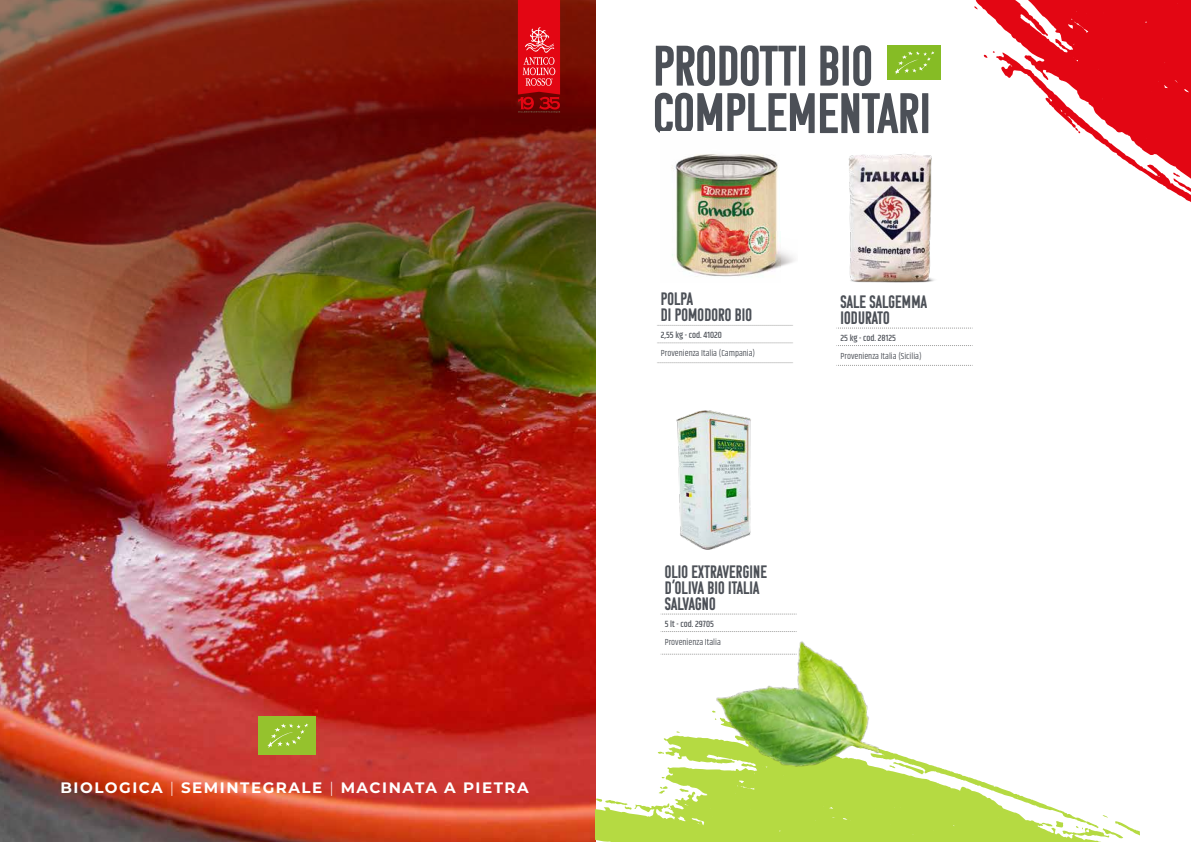
<style>
.page{position:relative;width:1191px;height:842px;background:#fff}
.page>*{position:absolute;margin:0;border:0;box-sizing:border-box;transform-origin:0 0}
.t1{font:57px/47.5px "Komu B";color:#4c5057}
.t2{font:18px/16px "Komu B";letter-spacing:.01em;color:#4c5057}
.t3{font:700 15.1px "Montserrat";letter-spacing:.1em;color:#fff}
.t4{font:9px "Khand";color:#4c5057}
.t5{font:500 9px "Khand";color:#4c5057}
.s1{font-weight:300}
</style>
<div class="page">
<img style="left:0;top:468px;width:595px;height:374px">
<img style="left:0;top:0;width:595px;height:468px">
<div style="left:258px;top:716px;width:58px;height:39px;background:#95c22d"></div>
<svg style="left:267px;top:723px;width:41px;height:25px"></svg>
<svg style="left:518px;top:0;width:42px;height:113px;background:#d51b25"></svg>
<svg style="left:960px;top:0;width:231px;height:328px"></svg>
<svg style="left:974px;top:6px;width:3px;height:4px"></svg>
<svg style="left:996px;top:52px;width:195px;height:263px"></svg>
<svg style="left:1075px;top:128px;width:5px;height:5px"></svg>
<svg style="left:983px;top:51px;width:12px;height:7px"></svg>
<svg style="left:1173px;top:173px;width:18px;height:27px"></svg>
<svg style="left:657px;top:325px;width:136px;height:1px"></svg>
<svg style="left:657px;top:343px;width:136px;height:1px"></svg>
<svg style="left:657px;top:362px;width:136px;height:1px"></svg>
<div style="left:887px;top:45px;width:53px;height:35px;background:#86bc25"></div>
<svg style="left:895px;top:51px;width:39px;height:23px"></svg>
<img style="left:676px;top:410px;width:75px;height:140px">
<svg style="left:595px;top:735px;width:507px;height:107px;fill:#b5da42"></svg>
<svg style="left:657px;top:751px;width:7px;height:4px"></svg>
<svg style="left:596px;top:798px;width:35px;height:12px"></svg>
<svg style="left:1102px;top:815px;width:37px;height:24px"></svg>
<svg style="left:658px;top:785px;width:9px;height:9px"></svg>
<svg style="left:679px;top:788px;width:10px;height:4px"></svg>
<svg style="left:720px;top:735px;width:378px;height:93px"></svg>
<svg style="left:1075px;top:825px;width:8px;height:4px"></svg>
<svg style="left:915px;top:760px;width:9px;height:15px"></svg>
<img style="left:698px;top:641px;width:217px;height:174px">
<img style="left:672px;top:154px;width:123px;height:123px">
<img style="left:848px;top:154px;width:86px;height:129px">
<svg style="left:836px;top:328px;width:137px;height:1px"></svg>
<svg style="left:836px;top:345px;width:137px;height:1px"></svg>
<svg style="left:836px;top:365px;width:137px;height:1px"></svg>
<svg style="left:660px;top:614px;width:137px;height:1px"></svg>
<svg style="left:660px;top:631px;width:137px;height:1px"></svg>
<svg style="left:660px;top:654px;width:137px;height:1px"></svg>
<p class="t3" style="left:61px;top:777px;width:470px">BIOLOGICA <span class="s1">|</span> SEMINTEGRALE <span class="s1">|</span> MACINATA A PIETRA</p>
<h1 class="t1" style="left:653px;top:42px;width:279px">PRODOTTI BIO<br>COMPLEMENTARI</h1>
<p class="t2" style="left:661px;top:291px;width:93px">POLPA<br>DI POMODORO BIO</p>
<p class="t5" style="left:661px;top:329px;width:62px">2,55 kg - cod. 41020</p>
<p class="t4" style="left:661px;top:348px;width:96px">Provenienza Italia (Campania)</p>
<p class="t2" style="left:840px;top:294px;width:88px">SALE SALGEMMA<br>IODURATO</p>
<p class="t5" style="left:840px;top:332px;width:57px">25 kg - cod. 28125</p>
<p class="t4" style="left:840px;top:351px;width:83px">Provenienza Italia (Sicilia)</p>
<p class="t2" style="left:664px;top:564px;width:104px">OLIO EXTRAVERGINE<br>D’OLIVA BIO ITALIA<br>SALVAGNO</p>
<p class="t5" style="left:664px;top:618px;width:51px">5 lt - cod. 29705</p>
<p class="t4" style="left:664px;top:637px;width:58px">Provenienza Italia</p>
</div>
